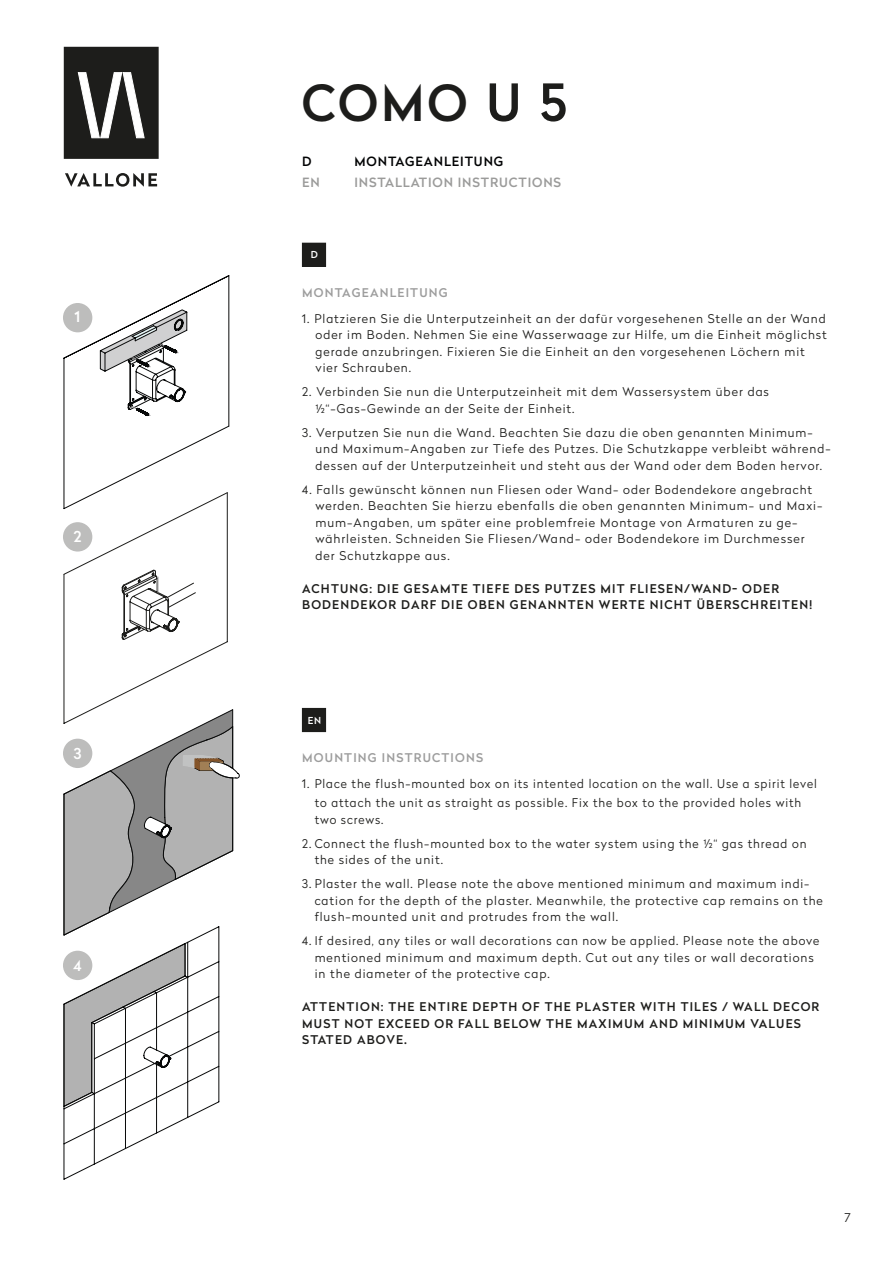
<style>
.page{position:relative;width:893px;height:1263px;background:#fff}
.page>*{position:absolute;margin:0;border:0;box-sizing:border-box;transform-origin:0 0}
.t1{font:500 49.5px "Radikal";color:#1d1d1b}
.t2{font:500 15px "Radikal";color:#fff}
.t3{font:500 12.75px "Radikal";letter-spacing:.07em;color:#9b9b9a}
.t4{font:500 12.75px "Radikal";letter-spacing:.07em;color:#020304}
.t5{font:300 12px "Radikal";letter-spacing:.08em;color:#1d1d1b}
.t6{font:500 12px/16.5px "Radikal";letter-spacing:.1em;color:#1d1d1b}
.t7{font:500 12px "Radikal";letter-spacing:.1em;color:#9d9d9d}
.t8{font:500 9.6px "Radikal";color:#fff}
.s1{font-size:51px}
</style>
<div class="page">
<svg style="left:65px;top:173px;width:92px;height:14px"></svg>
<div style="left:65px;top:48px;width:92px;height:109px;background:#1d1d1b"></div>
<div style="left:64px;top:47px;width:95px;height:112px;border:3px solid #1d1d1b"></div>
<svg style="left:78px;top:72px;width:67px;height:66px"></svg>
<div style="left:302px;top:243px;width:23px;height:23px;background:#1d1d1b"></div>
<div style="left:302px;top:243px;width:24px;height:24px;border:1px solid #1d1d1b"></div>
<div style="left:302px;top:708px;width:23px;height:23px;background:#1d1d1b"></div>
<div style="left:302px;top:708px;width:24px;height:24px;border:1px solid #1d1d1b"></div>
<svg style="left:63px;top:275px;width:177px;height:905px"></svg>
<p class="t2" style="left:75px;top:306px;width:7px">1</p>
<p class="t2" style="left:74px;top:525px;width:9px">2</p>
<p class="t2" style="left:74px;top:743px;width:9px">3</p>
<p class="t2" style="left:73px;top:955px;width:10px">4</p>
<p class="t1" style="left:302px;top:67px;width:267px">COMO <span class="s1">U 5</span></p>
<p class="t4" style="left:302px;top:152px;width:11px">D</p>
<p class="t4" style="left:354px;top:152px;width:150px">MONTAGEANLEITUNG</p>
<p class="t3" style="left:302px;top:173px;width:19px">EN</p>
<p class="t3" style="left:354px;top:173px;width:208px">INSTALLATION INSTRUCTIONS</p>
<p class="t8" style="left:311px;top:248px;width:9px">D</p>
<p class="t7" style="left:302px;top:284px;width:147px">MONTAGEANLEITUNG</p>
<p class="t5" style="left:302px;top:310px;width:525px">1. Platzieren Sie die Unterputzeinheit an der dafür vorgesehenen Stelle an der Wand</p>
<p class="t5" style="left:315px;top:326px;width:513px">oder im Boden. Nehmen Sie eine Wasserwaage zur Hilfe, um die Einheit möglichst</p>
<p class="t5" style="left:315px;top:343px;width:491px">gerade anzubringen. Fixieren Sie die Einheit an den vorgesehenen Löchern mit</p>
<p class="t5" style="left:315px;top:359px;width:97px">vier Schrauben.</p>
<p class="t5" style="left:302px;top:383px;width:469px">2. Verbinden Sie nun die Unterputzeinheit mit dem Wassersystem über das</p>
<p class="t5" style="left:315px;top:400px;width:261px">½“-Gas-Gewinde an der Seite der Einheit.</p>
<p class="t5" style="left:302px;top:424px;width:512px">3. Verputzen Sie nun die Wand. Beachten Sie dazu die oben genannten Minimum-</p>
<p class="t5" style="left:315px;top:440px;width:517px">und Maximum-Angaben zur Tiefe des Putzes. Die Schutzkappe verbleibt während-</p>
<p class="t5" style="left:315px;top:457px;width:508px">dessen auf der Unterputzeinheit und steht aus der Wand oder dem Boden hervor.</p>
<p class="t5" style="left:302px;top:481px;width:512px">4. Falls gewünscht können nun Fliesen oder Wand- oder Bodendekore angebracht</p>
<p class="t5" style="left:315px;top:497px;width:508px">werden. Beachten Sie hierzu ebenfalls die oben genannten Minimum- und Maxi-</p>
<p class="t5" style="left:315px;top:514px;width:484px">mum-Angaben, um später eine problemfreie Montage von Armaturen zu ge-</p>
<p class="t5" style="left:315px;top:530px;width:491px">währleisten. Schneiden Sie Fliesen/Wand- oder Bodendekore im Durchmesser</p>
<p class="t5" style="left:315px;top:547px;width:136px">der Schutzkappe aus.</p>
<p class="t6" style="left:302px;top:580px;width:479px">ACHTUNG: DIE GESAMTE TIEFE DES PUTZES MIT FLIESEN/WAND- ODER</p>
<p class="t6" style="left:302px;top:596px;width:512px">BODENDEKOR DARF DIE OBEN GENANNTEN WERTE NICHT ÜBERSCHREITEN!</p>
<p class="t8" style="left:308px;top:713px;width:15px">EN</p>
<p class="t7" style="left:302px;top:749px;width:183px">MOUNTING INSTRUCTIONS</p>
<p class="t5" style="left:302px;top:775px;width:516px">1. Place the flush-mounted box on its intented location on the wall. Use a spirit level</p>
<p class="t5" style="left:315px;top:795px;width:488px">to attach the unit as straight as possible. Fix the box to the provided holes with</p>
<p class="t5" style="left:315px;top:811px;width:70px">two screws.</p>
<p class="t5" style="left:302px;top:835px;width:506px">2. Connect the flush-mounted box to the water system using the ½“ gas thread on</p>
<p class="t5" style="left:315px;top:852px;width:130px">the sides of the unit.</p>
<p class="t5" style="left:302px;top:876px;width:509px">3. Plaster the wall. Please note the above mentioned minimum and maximum indi-</p>
<p class="t5" style="left:315px;top:892px;width:510px">cation for the depth of the plaster. Meanwhile, the protective cap remains on the</p>
<p class="t5" style="left:315px;top:909px;width:305px">flush-mounted unit and protrudes from the wall.</p>
<p class="t5" style="left:302px;top:933px;width:519px">4. If desired, any tiles or wall decorations can now be applied. Please note the above</p>
<p class="t5" style="left:315px;top:949px;width:501px">mentioned minimum and maximum depth. Cut out any tiles or wall decorations</p>
<p class="t5" style="left:315px;top:966px;width:237px">in the diameter of the protective cap.</p>
<p class="t6" style="left:302px;top:998px;width:519px">ATTENTION: THE ENTIRE DEPTH OF THE PLASTER WITH TILES / WALL DECOR<br>MUST NOT EXCEED OR FALL BELOW THE MAXIMUM AND MINIMUM VALUES<br>STATED ABOVE.</p>
<p class="t5" style="left:844px;top:1209px;width:8px">7</p>
</div>
